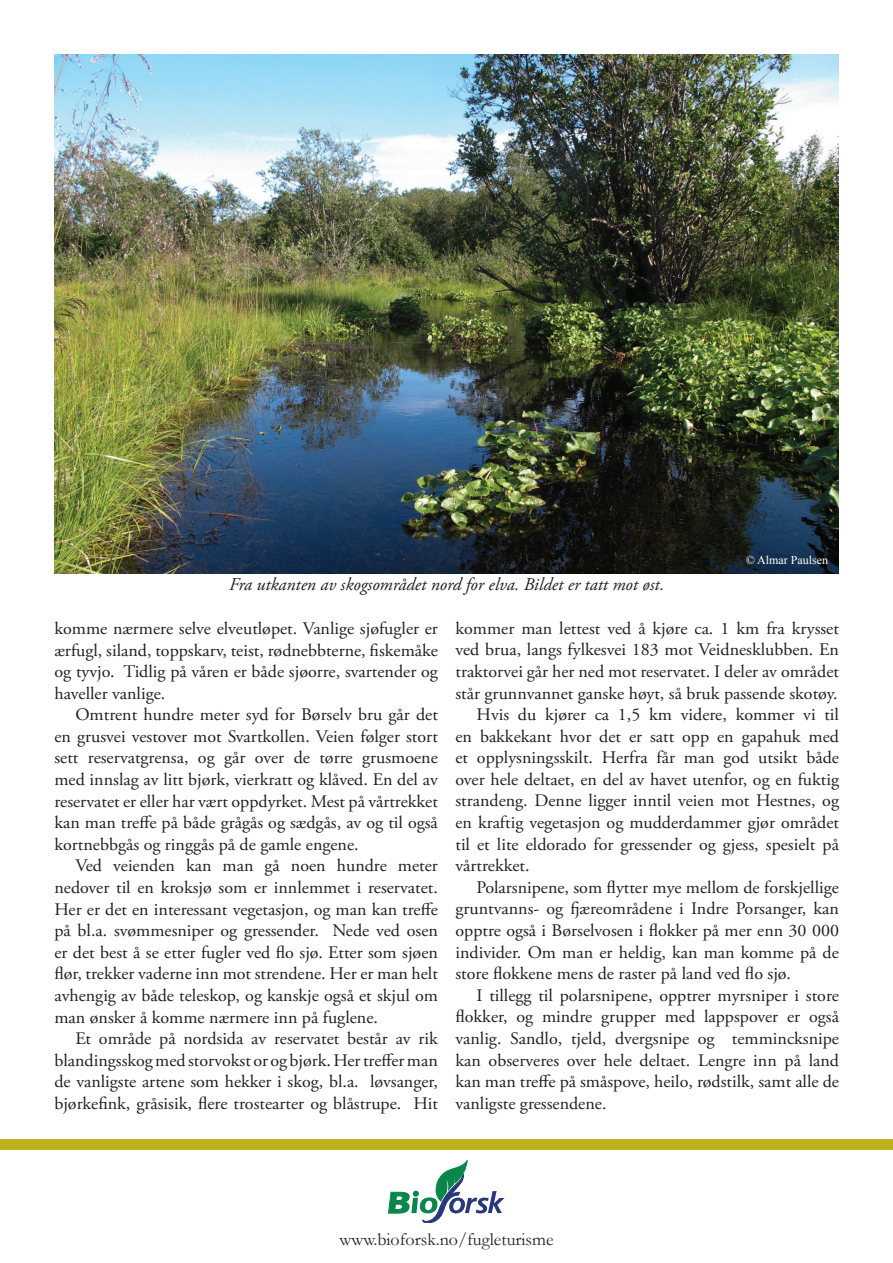
<style>
.page{position:relative;width:893px;height:1263px;background:#fff}
.page>*{position:absolute;margin:0;border:0;box-sizing:border-box;transform-origin:0 0}
.t1{font:italic 18px "Adobe Garamond Pro";color:#231f20}
.t2{font:18px "Garamond";color:#231f20}
.t3{font:17.7px/21.6px "Adobe Garamond Pro";color:#231f20;text-align:justify}
.t4{font:12px "Times New Roman";color:#fff}
</style>
<div class="page">
<div style="left:0;top:1140px;width:893px;height:10px;background:#beb21f"></div>
<svg style="left:388px;top:1161px;width:117px;height:62px"></svg>
<img style="left:54px;top:54px;width:784px;height:519px">
<p class="t1" style="left:229px;top:574px;width:436px">Fra utkanten av skogsområdet nord for elva. Bildet er tatt mot øst.</p>
<p class="t4" style="left:746px;top:552px;width:84px">© Almar Paulsen</p>
<p class="t3" style="left:54px;top:618px;width:385px">komme nærmere selve elveutløpet. Vanlige sjøfugler er ærfugl, siland, toppskarv, teist, rødnebbterne, fiskemåke og tyvjo. Tidlig på våren er både sjøorre, svartender og haveller vanlige.</p>
<p class="t3" style="left:54px;top:704px;width:385px;text-indent:21px">Omtrent hundre meter syd for Børselv bru går det en grusvei vestover mot Svartkollen. Veien følger stort sett reservatgrensa, og går over de tørre grusmoene med innslag av litt bjørk, vierkratt og klåved. En del av reservatet er eller har vært oppdyrket. Mest på vårtrekket kan man treffe på både grågås og sædgås, av og til også kortnebbgås og ringgås på de gamle engene.</p>
<p class="t3" style="left:54px;top:856px;width:385px;text-indent:21px">Ved veienden kan man gå noen hundre meter nedover til en kroksjø som er innlemmet i reservatet.<br>Her er det en interessant vegetasjon, og man kan treffe på bl.a. svømmesniper og gressender. Nede ved osen er det best å se etter fugler ved flo sjø. Etter som sjøen flør, trekker vaderne inn mot strendene. Her er man helt avhengig av både teleskop, og kanskje også et skjul om man ønsker å komme nærmere inn på fuglene.</p>
<p class="t3" style="left:54px;top:1028px;width:385px;text-indent:21px">Et område på nordsida av reservatet består av rik blandingsskog med storvokst or og bjørk. Her treffer man de vanligste artene som hekker i skog, bl.a. løvsanger, bjørkefink, gråsisik, flere trostearter og blåstrupe. Hit</p>
<p class="t3" style="left:455px;top:618px;width:385px">kommer man lettest ved å kjøre ca. 1 km fra krysset</p>
<p class="t3" style="left:455px;top:639px;width:385px">ved brua, langs fylkesvei 183 mot Veidnesklubben. En</p>
<p class="t3" style="left:455px;top:661px;width:385px">traktorvei går her ned mot reservatet. I deler av området</p>
<p class="t3" style="left:455px;top:683px;width:384px">står grunnvannet ganske høyt, så bruk passende skotøy.</p>
<p class="t3" style="left:476px;top:704px;width:364px">Hvis du kjører ca 1,5 km videre, kommer vi til</p>
<p class="t3" style="left:455px;top:726px;width:385px">en bakkekant hvor det er satt opp en gapahuk med</p>
<p class="t3" style="left:455px;top:747px;width:385px">et opplysningsskilt. Herfra får man god utsikt både</p>
<p class="t3" style="left:455px;top:769px;width:385px">over hele deltaet, en del av havet utenfor, og en fuktig</p>
<p class="t3" style="left:455px;top:791px;width:385px">strandeng. Denne ligger inntil veien mot Hestnes, og</p>
<p class="t3" style="left:455px;top:812px;width:385px">en kraftig vegetasjon og mudderdammer gjør området</p>
<p class="t3" style="left:455px;top:834px;width:385px">til et lite eldorado for gressender og gjess, spesielt på</p>
<p class="t3" style="left:455px;top:855px;width:76px">vårtrekket.</p>
<p class="t3" style="left:476px;top:877px;width:364px">Polarsnipene, som flytter mye mellom de forskjellige</p>
<p class="t3" style="left:455px;top:899px;width:385px">gruntvanns- og fjæreområdene i Indre Porsanger, kan</p>
<p class="t3" style="left:455px;top:920px;width:385px">opptre også i Børselvosen i flokker på mer enn 30 000</p>
<p class="t3" style="left:455px;top:942px;width:385px">individer. Om man er heldig, kan man komme på de</p>
<p class="t3" style="left:455px;top:963px;width:337px">store flokkene mens de raster på land ved flo sjø.</p>
<p class="t3" style="left:476px;top:985px;width:364px">I tillegg til polarsnipene, opptrer myrsniper i store</p>
<p class="t3" style="left:455px;top:1007px;width:385px">flokker, og mindre grupper med lappspover er også</p>
<p class="t3" style="left:455px;top:1028px;width:385px">vanlig. Sandlo, tjeld, dvergsnipe og temmincksnipe</p>
<p class="t3" style="left:455px;top:1050px;width:385px">kan observeres over hele deltaet. Lengre inn på land</p>
<p class="t3" style="left:455px;top:1071px;width:385px">kan man treffe på småspove, heilo, rødstilk, samt alle de</p>
<p class="t3" style="left:455px;top:1093px;width:152px">vanligste gressendene.</p>
<p class="t2" style="left:339px;top:1227px;width:216px">www.bioforsk.no/fugleturisme</p>
</div>
